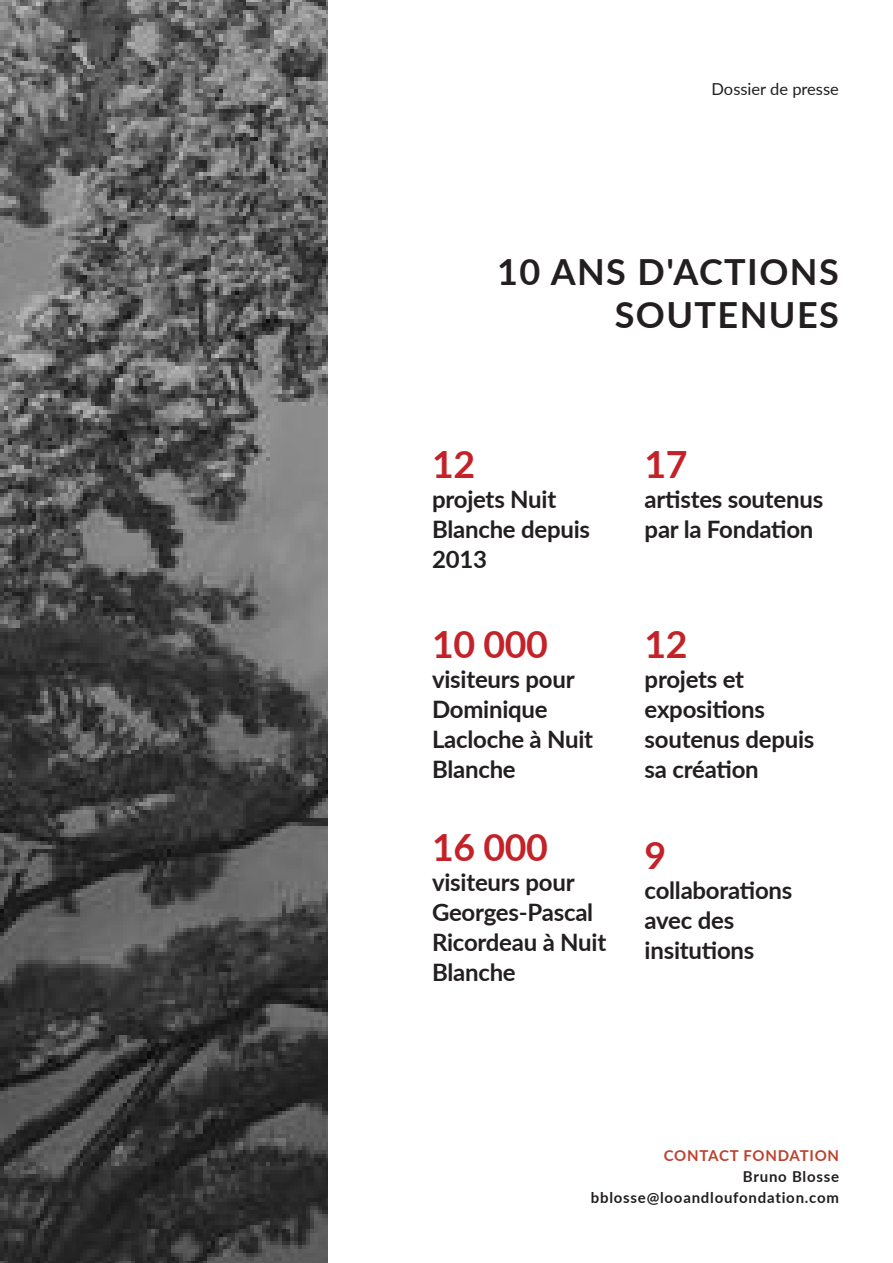
<style>
.page{position:relative;width:893px;height:1263px;background:#fff}
.page>*{position:absolute;margin:0;border:0;box-sizing:border-box;transform-origin:0 0}
.t1{font:700 37.5px "Lato";letter-spacing:-.01em;color:#c32228}
.t2{font:700 36px "Lato";letter-spacing:.04em;color:#231f20}
.t3{font:700 24px/30px "Lato";letter-spacing:-.01em;color:#231f20}
.t4{font:16.5px "Lato";color:#231f20}
.t5{font:700 15px "Lato";letter-spacing:.05em;color:#231f20}
.t6{font:700 15px "Lato";letter-spacing:.05em;color:#bd422e}
</style>
<div class="page">
<img style="left:0;top:0;width:327px;height:1263px">
<p class="t4" style="left:711px;top:78px;width:129px">Dossier de presse</p>
<p class="t2" style="left:497px;top:245px;width:343px">10 ANS D'ACTIONS</p>
<p class="t2" style="left:615px;top:288px;width:226px">SOUTENUES</p>
<p class="t1" style="left:432px;top:437px;width:45px">12</p>
<p class="t3" style="left:432px;top:484px;width:160px">projets Nuit<br>Blanche depuis<br>2013</p>
<p class="t1" style="left:432px;top:617px;width:117px">10 000</p>
<p class="t3" style="left:432px;top:664px;width:163px">visiteurs pour<br>Dominique<br>Lacloche à Nuit<br>Blanche</p>
<p class="t1" style="left:432px;top:820px;width:117px">16 000</p>
<p class="t3" style="left:432px;top:866px;width:176px">visiteurs pour<br>Georges-Pascal<br>Ricordeau à Nuit<br>Blanche</p>
<p class="t1" style="left:645px;top:437px;width:45px">17</p>
<p class="t3" style="left:645px;top:484px;width:180px">artistes soutenus par la Fondation</p>
<p class="t1" style="left:645px;top:617px;width:45px">12</p>
<p class="t3" style="left:645px;top:664px;width:171px">projets et expositions soutenus depuis sa création</p>
<p class="t1" style="left:645px;top:827px;width:23px">9</p>
<p class="t3" style="left:645px;top:874px;width:149px">collaborations avec des insitutions</p>
<p class="t6" style="left:664px;top:1144px;width:177px">CONTACT FONDATION</p>
<p class="t5" style="left:743px;top:1165px;width:98px">Bruno Blosse</p>
<p class="t5" style="left:591px;top:1186px;width:250px">bblosse@looandloufondation.com</p>
</div>
